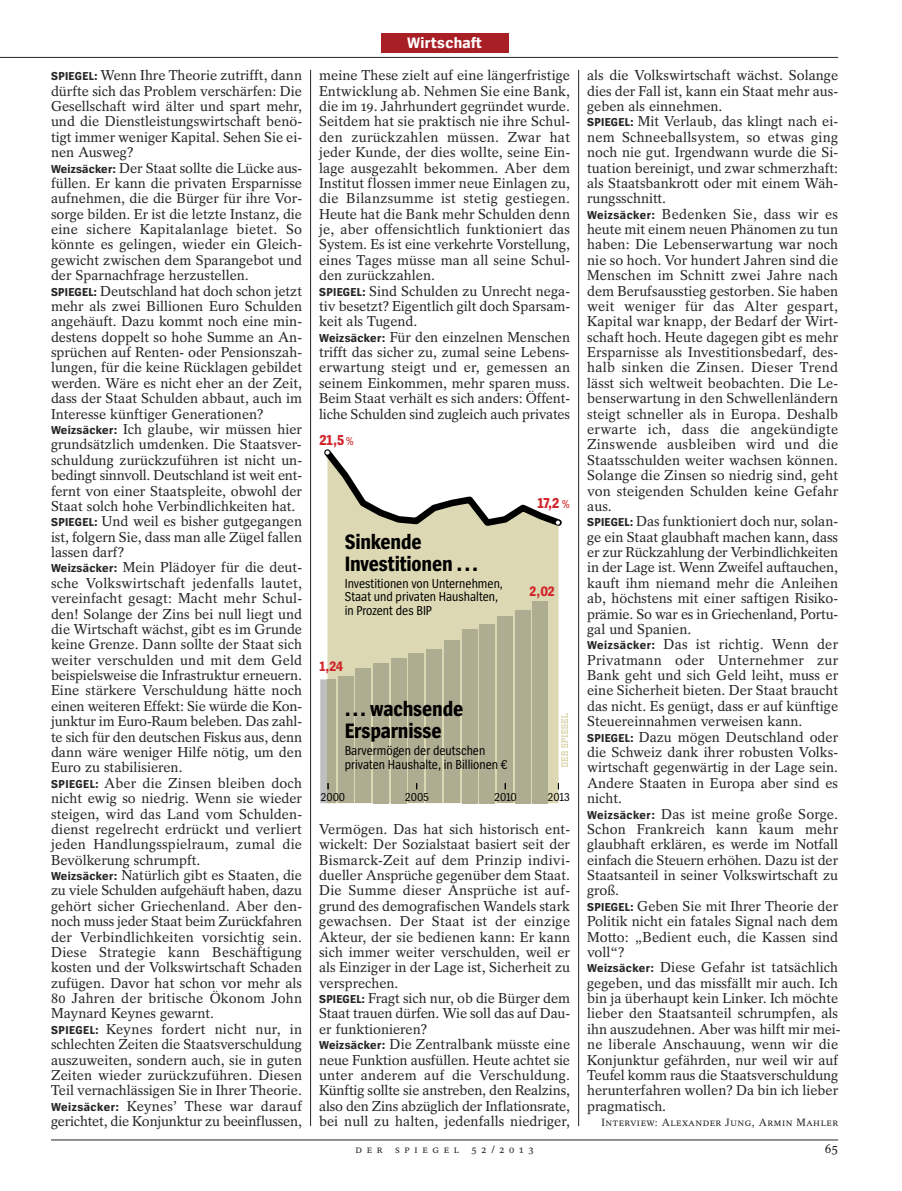
<style>
.page{position:relative;width:902px;height:1191px;background:#fff}
.page>*{position:absolute;margin:0;border:0;box-sizing:border-box;transform-origin:0 0}
.t1{font:700 21.75px/21.8px "Spiegel Sans Cd";letter-spacing:-.01em;color:#000}
.t2{font:700 15.75px "Spiegel Sans";letter-spacing:.02em;color:#fff}
.t3{font:700 15px "Spiegel Sans Cd";color:#d1232a}
.t4{font:14.25px/15.5px "Spiegel Serif";color:#272627}
.t5{font:700 14.25px "Spiegel Sans Cd";color:#d1232a}
.t6{font:13.5px/13.5px "Spiegel Sans Cd";color:#000}
.t7{font:13.5px "Spiegel Serif";color:#272627}
.t8{font:12px "Spiegel Sans Cd";color:#000}
.t9{font:10.5px "Spiegel Serif";letter-spacing:.05em;color:#272627}
.s1{font-family:"Spiegel Sans";font-weight:700;font-size:12px}
.s2{font-weight:400;font-size:12px}
</style>
<div class="page">
<div style="left:381px;top:34px;width:127px;height:19px;background:#a91f26"></div>
<hr style="left:310px;top:70px;width:1px;height:1056px;background:#272627">
<hr style="left:578px;top:70px;width:1px;height:1056px;background:#272627">
<hr style="left:51px;top:1139px;width:787px;height:1px;background:#272627">
<hr style="left:0;top:57px;width:838px;height:1px;background:#272627">
<div style="left:327px;top:531px;width:231px;height:272px;background:#dcd8b3"></div>
<div style="left:338px;top:676px;width:15px;height:127px;background:#aeac91"></div>
<div style="left:355px;top:669px;width:16px;height:134px;background:#aeac91"></div>
<div style="left:373px;top:663px;width:15px;height:140px;background:#aeac91"></div>
<div style="left:391px;top:658px;width:15px;height:145px;background:#aeac91"></div>
<div style="left:409px;top:653px;width:15px;height:150px;background:#aeac91"></div>
<div style="left:426px;top:649px;width:16px;height:154px;background:#aeac91"></div>
<div style="left:444px;top:640px;width:15px;height:163px;background:#aeac91"></div>
<div style="left:462px;top:629px;width:15px;height:174px;background:#aeac91"></div>
<div style="left:479px;top:624px;width:16px;height:179px;background:#aeac91"></div>
<div style="left:497px;top:616px;width:15px;height:187px;background:#aeac91"></div>
<div style="left:515px;top:610px;width:15px;height:193px;background:#aeac91"></div>
<div style="left:533px;top:601px;width:15px;height:202px;background:#aeac91"></div>
<svg style="left:561px;top:713px;width:7px;height:54px"></svg>
<svg style="left:320px;top:679px;width:15px;height:124px;background:#b6b5a6"></svg>
<svg style="left:324px;top:449px;width:238px;height:82px"></svg>
<p class="t2" style="left:407px;top:37px;width:76px">Wirtschaft</p>
<p class="t4" style="left:51px;top:69px;width:252px"><span class="s1">SPIEGEL:</span> Wenn Ihre Theorie zutrifft, dann dürfte sich das Problem verschärfen: Die Gesellschaft wird älter und spart mehr, und die Dienstleistungswirtschaft benö&shy;tigt immer weniger Kapital. Sehen Sie ei&shy;nen Ausweg?<br><span class="s1">Weizsäcker:</span> Der Staat sollte die Lücke aus&shy;füllen. Er kann die privaten Ersparnisse aufnehmen, die die Bürger für ihre Vor&shy;sorge bilden. Er ist die letzte Instanz, die eine sichere Kapitalanlage bietet. So könnte es gelingen, wieder ein Gleich&shy;gewicht zwischen dem Sparangebot und der Sparnachfrage herzustellen.<br><span class="s1">SPIEGEL:</span> Deutschland hat doch schon jetzt mehr als zwei Billionen Euro Schulden angehäuft. Dazu kommt noch eine min&shy;destens doppelt so hohe Summe an An&shy;sprüchen auf Renten- oder Pensionszah&shy;lungen, für die keine Rücklagen gebildet werden. Wäre es nicht eher an der Zeit, dass der Staat Schulden abbaut, auch im Interesse künftiger Generationen?<br><span class="s1">Weizsäcker:</span> Ich glaube, wir müssen hier grundsätzlich umdenken. Die Staatsver&shy;schuldung zurückzuführen ist nicht un&shy;bedingt sinnvoll. Deutschland ist weit ent&shy;fernt von einer Staatspleite, obwohl der Staat solch hohe Verbindlichkeiten hat.<br><span class="s1">SPIEGEL:</span> Und weil es bisher gutgegangen ist, folgern Sie, dass man alle Zügel fallen lassen darf?<br><span class="s1">Weizsäcker:</span> Mein Plädoyer für die deut&shy;sche Volkswirtschaft jedenfalls lautet, vereinfacht gesagt: Macht mehr Schul&shy;den! Solange der Zins bei null liegt und die Wirtschaft wächst, gibt es im Grunde keine Grenze. Dann sollte der Staat sich weiter verschulden und mit dem Geld beispielsweise die Infrastruktur erneuern.<br>Eine stärkere Verschuldung hätte noch einen weiteren Effekt: Sie würde die Kon&shy;junktur im Euro-Raum beleben. Das zahl&shy;te sich für den deutschen Fiskus aus, denn dann wäre weniger Hilfe nötig, um den Euro zu stabilisieren.<br><span class="s1">SPIEGEL:</span> Aber die Zinsen bleiben doch nicht ewig so niedrig. Wenn sie wieder steigen, wird das Land vom Schulden&shy;dienst regelrecht erdrückt und verliert jeden Handlungsspielraum, zumal die Bevölkerung schrumpft.<br><span class="s1">Weizsäcker:</span> Natürlich gibt es Staaten, die zu viele Schulden aufgehäuft haben, dazu gehört sicher Griechenland. Aber den&shy;noch muss jeder Staat beim Zurückfahren der Verbindlichkeiten vorsichtig sein.<br>Diese Strategie kann Beschäftigung kosten und der Volkswirtschaft Schaden zufügen. Davor hat schon vor mehr als 80 Jahren der britische Ökonom John Maynard Keynes gewarnt.<br><span class="s1">SPIEGEL:</span> Keynes fordert nicht nur, in schlechten Zeiten die Staatsverschuldung auszuweiten, sondern auch, sie in guten Zeiten wieder zurückzuführen. Diesen Teil vernachlässigen Sie in Ihrer Theorie.<br><span class="s1">Weizsäcker:</span> Keynes’ These war darauf gerichtet, die Konjunktur zu beeinflussen,</p>
<p class="t4" style="left:319px;top:69px;width:252px">meine These zielt auf eine längerfristige Entwicklung ab. Nehmen Sie eine Bank, die im 19. Jahrhundert gegründet wurde.<br>Seitdem hat sie praktisch nie ihre Schul&shy;den zurückzahlen müssen. Zwar hat jeder Kunde, der dies wollte, seine Ein&shy;lage ausgezahlt bekommen. Aber dem Institut flossen immer neue Einlagen zu, die Bilanzsumme ist stetig gestiegen.<br>Heute hat die Bank mehr Schulden denn je, aber offensichtlich funktioniert das System. Es ist eine verkehrte Vorstellung, eines Tages müsse man all seine Schul&shy;den zurückzahlen.<br><span class="s1">SPIEGEL:</span> Sind Schulden zu Unrecht nega&shy;tiv besetzt? Eigentlich gilt doch Sparsam&shy;keit als Tugend.<br><span class="s1">Weizsäcker:</span> Für den einzelnen Menschen trifft das sicher zu, zumal seine Lebens&shy;erwartung steigt und er, gemessen an seinem Einkommen, mehr sparen muss.<br>Beim Staat verhält es sich anders: Öffent&shy;liche Schulden sind zugleich auch privates</p>
<p class="t3" style="left:319px;top:434px;width:36px">21,5<span class="s2">%</span></p>
<p class="t3" style="left:537px;top:497px;width:34px">17,2 <span class="s2">%</span></p>
<h1 class="t1" style="left:345px;top:532px;width:135px">Sinkende<br>Investitionen ...</h1>
<p class="t6" style="left:345px;top:577px;width:160px">Investitionen von Unternehmen,<br>Staat und privaten Haushalten, in Prozent des BIP</p>
<p class="t5" style="left:529px;top:586px;width:27px">2,02</p>
<p class="t5" style="left:319px;top:661px;width:25px">1,24</p>
<h1 class="t1" style="left:345px;top:700px;width:120px">... wachsende<br>Ersparnisse</h1>
<p class="t6" style="left:345px;top:745px;width:165px">Barvermögen der deutschen privaten Haushalte, in Billionen €</p>
<p class="t8" style="left:321px;top:792px;width:26px">2000</p>
<p class="t8" style="left:405px;top:792px;width:25px">2005</p>
<p class="t8" style="left:494px;top:792px;width:24px">2010</p>
<p class="t8" style="left:548px;top:792px;width:23px">2013</p>
<p class="t4" style="left:319px;top:823px;width:252px">Vermögen. Das hat sich historisch ent&shy;wickelt: Der Sozialstaat basiert seit der Bismarck-Zeit auf dem Prinzip indivi&shy;dueller Ansprüche gegenüber dem Staat.<br>Die Summe dieser Ansprüche ist auf&shy;grund des demografischen Wandels stark gewachsen. Der Staat ist der einzige Akteur, der sie bedienen kann: Er kann sich immer weiter verschulden, weil er als Einziger in der Lage ist, Sicherheit zu versprechen.<br><span class="s1">SPIEGEL:</span> Fragt sich nur, ob die Bürger dem Staat trauen dürfen. Wie soll das auf Dau&shy;er funktionieren?<br><span class="s1">Weizsäcker:</span> Die Zentralbank müsste eine neue Funktion ausfüllen. Heute achtet sie unter anderem auf die Verschuldung.<br>Künftig sollte sie anstreben, den Realzins, also den Zins abzüglich der Inflationsrate, bei null zu halten, jedenfalls niedriger,</p>
<p class="t4" style="left:587px;top:69px;width:255px">als die Volkswirtschaft wächst. Solange dies der Fall ist, kann ein Staat mehr aus&shy;geben als einnehmen.<br><span class="s1">SPIEGEL:</span> Mit Verlaub, das klingt nach ei&shy;nem Schneeballsystem, so etwas ging noch nie gut. Irgendwann wurde die Si&shy;tuation bereinigt, und zwar schmerzhaft: als Staatsbankrott oder mit einem Wäh&shy;rungsschnitt.<br><span class="s1">Weizsäcker:</span> Bedenken Sie, dass wir es heute mit einem neuen Phänomen zu tun haben: Die Lebenserwartung war noch nie so hoch. Vor hundert Jahren sind die Menschen im Schnitt zwei Jahre nach dem Berufsausstieg gestorben. Sie haben weit weniger für das Alter gespart, Kapital war knapp, der Bedarf der Wirt&shy;schaft hoch. Heute dagegen gibt es mehr Ersparnisse als Investitionsbedarf, des&shy;halb sinken die Zinsen. Dieser Trend lässt sich weltweit beobachten. Die Le&shy;benserwartung in den Schwellenländern steigt schneller als in Europa. Deshalb erwarte ich, dass die angekündigte Zinswende ausbleiben wird und die Staatsschulden weiter wachsen können.<br>Solange die Zinsen so niedrig sind, geht von steigenden Schulden keine Gefahr aus.<br><span class="s1">SPIEGEL:</span> Das funktioniert doch nur, solan&shy;ge ein Staat glaubhaft machen kann, dass er zur Rückzahlung der Verbindlichkeiten in der Lage ist. Wenn Zweifel auftauchen, kauft ihm niemand mehr die Anleihen ab, höchstens mit einer saftigen Risiko&shy;prämie. So war es in Griechenland, Portu&shy;gal und Spanien.<br><span class="s1">Weizsäcker:</span> Das ist richtig. Wenn der Privatmann oder Unternehmer zur Bank geht und sich Geld leiht, muss er eine Sicherheit bieten. Der Staat braucht das nicht. Es genügt, dass er auf künftige Steuereinnahmen verweisen kann.<br><span class="s1">SPIEGEL:</span> Dazu mögen Deutschland oder die Schweiz dank ihrer robusten Volks&shy;wirtschaft gegenwärtig in der Lage sein.<br>Andere Staaten in Europa aber sind es nicht.<br><span class="s1">Weizsäcker:</span> Das ist meine große Sorge.<br>Schon Frankreich kann kaum mehr glaubhaft erklären, es werde im Notfall einfach die Steuern erhöhen. Dazu ist der Staatsanteil in seiner Volkswirtschaft zu groß.<br><span class="s1">SPIEGEL:</span> Geben Sie mit Ihrer Theorie der Politik nicht ein fatales Signal nach dem Motto: „Bedient euch, die Kassen sind voll“?<br><span class="s1">Weizsäcker:</span> Diese Gefahr ist tatsächlich gegeben, und das missfällt mir auch. Ich bin ja überhaupt kein Linker. Ich möchte lieber den Staatsanteil schrumpfen, als ihn auszudehnen. Aber was hilft mir mei&shy;ne liberale Anschauung, wenn wir die Konjunktur gefährden, nur weil wir auf Teufel komm raus die Staatsverschuldung herunterfahren wollen? Da bin ich lieber pragmatisch.</p>
<p class="t9" style="left:601px;top:1118px;width:238px">INTERVIEW: ALEXANDER JUNG, ARMIN MAHLER</p>
<p class="t9" style="left:355px;top:1145px;width:179px">DER SPIEGEL 52/2013</p>
<p class="t7" style="left:824px;top:1143px;width:15px">65</p>
</div>
